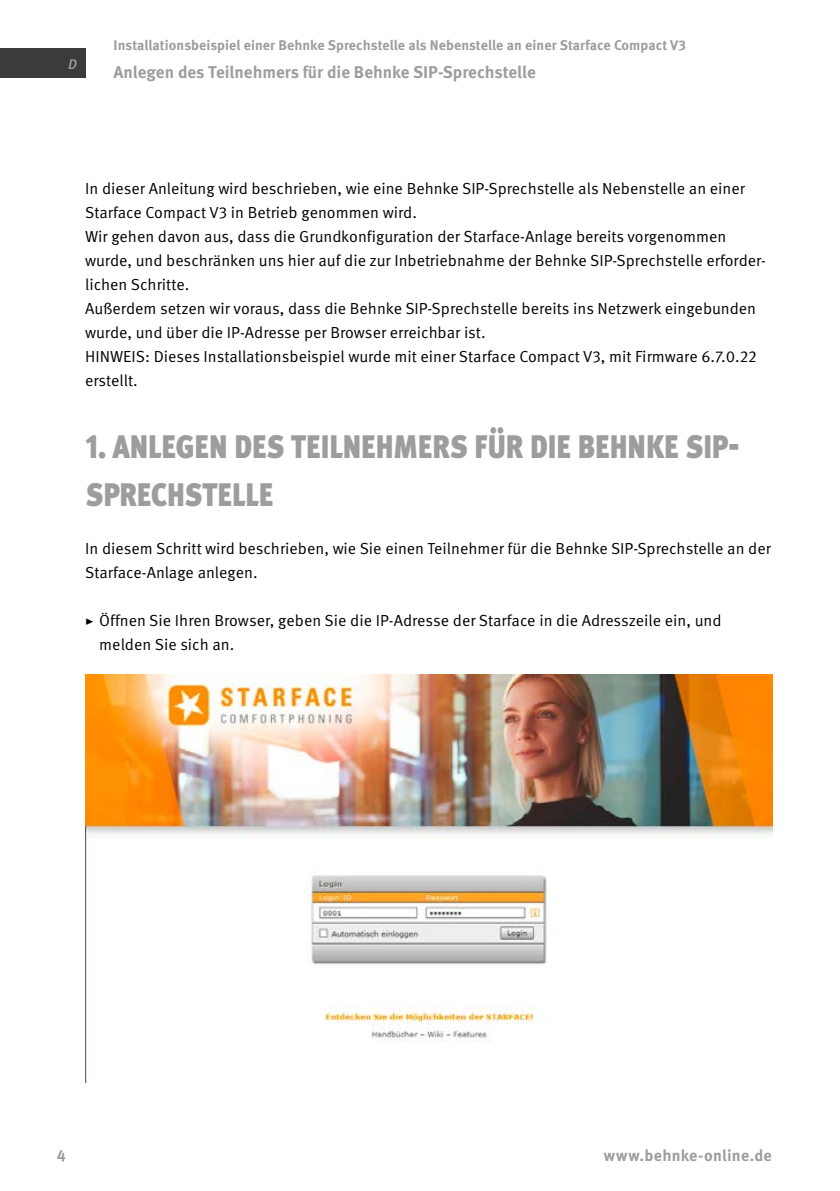
<style>
.page{position:relative;width:840px;height:1191px;background:#fff}
.page>*{position:absolute;margin:0;border:0;box-sizing:border-box;transform-origin:0 0}
.t1{font:900 40px/48px "Meta Pro";letter-spacing:-.04em;color:#9c9d9d;scale:.8 1}
.t2{font:700 17px "Meta Pro";color:#9c9d9d}
.t3{font:16px/24px "Meta Pro Norm";color:#000}
.t4{font:700 16px "Meta Pro";letter-spacing:.015em;color:#9c9d9d}
.t5{font:700 14px "Meta Pro";letter-spacing:.005em;color:#9c9d9d}
.t6{font:italic 500 14px "Meta Pro";color:#9c9d9d}
.s1{font-size:33.6px}
.s2{font-family:"Meta Pro";font-weight:700;font-size:18px}
</style>
<div class="page">
<div style="left:0;top:49px;width:85px;height:29px;background:#3b3b3a"></div>
<img style="left:85px;top:674px;width:686px;height:408px">
<p class="t6" style="left:68px;top:53px;width:10px">D</p>
<p class="t5" style="left:113px;top:34px;width:573px">Installationsbeispiel einer Behnke Sprechstelle als Nebenstelle an einer Starface Compact V3</p>
<p class="t2" style="left:113px;top:59px;width:423px">Anlegen des Teilnehmers für die Behnke SIP-Sprechstelle</p>
<p class="t3" style="left:85px;top:176px;width:682px">In dieser Anleitung wird beschrieben, wie eine Behnke SIP-Sprechstelle als Nebenstelle an einer Starface Compact V3 in Betrieb genommen wird.<br>Wir gehen davon aus, dass die Grundkonfiguration der Starface-Anlage bereits vorgenommen wurde, und beschränken uns hier auf die zur Inbetriebnahme der Behnke SIP-Sprechstelle erforder&shy;lichen Schritte.<br>Außerdem setzen wir voraus, dass die Behnke SIP-Sprechstelle bereits ins Netzwerk eingebunden wurde, und über die IP-Adresse per Browser erreichbar ist.<br>HINWEIS: Dieses Installationsbeispiel wurde mit einer Starface Compact V3, mit Firmware 6.7.0.22 erstellt.</p>
<h1 class="t1" style="left:85px;top:418px;width:819px"><span class="s1">1.</span> Anlegen des Teilnehmers für die Behnke SIP-<br>Sprechstelle</h1>
<p class="t3" style="left:85px;top:536px;width:687px">In diesem Schritt wird beschrieben, wie Sie einen Teilnehmer für die Behnke SIP-Sprechstelle an der<br>Starface-Anlage anlegen.</p>
<p class="t3" style="left:99px;top:608px;width:623px;text-indent:-14px"><span class="s2">▸</span> Öffnen Sie Ihren Browser, geben Sie die IP-Adresse der Starface in die Adresszeile ein, und melden Sie sich an.</p>
<p class="t4" style="left:57px;top:1142px;width:11px">4</p>
<p class="t4" style="left:603px;top:1142px;width:169px">www.behnke-online.de</p>
</div>
